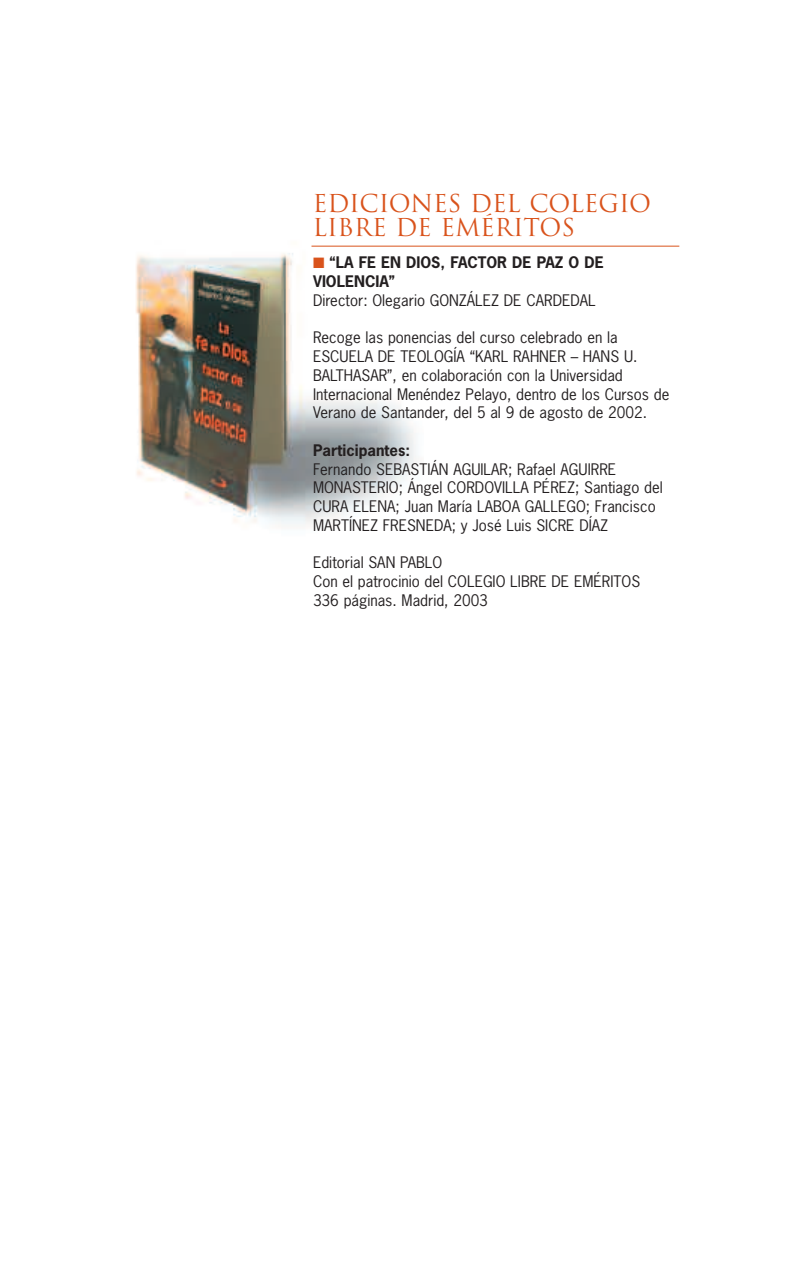
<style>
.page{position:relative;width:808px;height:1263px;background:#fff}
.page>*{position:absolute;margin:0;border:0;box-sizing:border-box;transform-origin:0 0}
.t1{font:24px/24px "Trajan";color:#d9531c}
.t2{font:15px/18.8px "News Gothic";color:#231f20}
.t3{font:700 15px/18.8px "News Gothic";color:#231f20}
.s1{color:#d9531c}
</style>
<div class="page">
<img style="left:135px;top:245px;width:288px;height:279px">
<hr style="left:311px;top:246px;width:368px;height:1px;background:#d9531c">
<h1 class="t1" style="left:313px;top:191px;width:340px">EDICIONES DEL COLEGIO<br>LIBRE DE EMÉRITOS</h1>
<p class="t3" style="left:313px;top:254px;width:292px"><span class="s1">■</span> “LA FE EN DIOS, FACTOR DE PAZ O DE<br>VIOLENCIA”</p>
<p class="t2" style="left:313px;top:291px;width:284px">Director: Olegario GONZÁLEZ DE CARDEDAL</p>
<p class="t2" style="left:313px;top:329px;width:358px">Recoge las ponencias del curso celebrado en la ESCUELA DE TEOLOGÍA “KARL RAHNER – HANS U.<br>BALTHASAR”, en colaboración con la Universidad Internacional Menéndez Pelayo, dentro de los Cursos de Verano de Santander, del 5 al 9 de agosto de 2002.</p>
<p class="t3" style="left:313px;top:441px;width:98px">Participantes:</p>
<p class="t2" style="left:313px;top:460px;width:351px">Fernando SEBASTIÁN AGUILAR; Rafael AGUIRRE MONASTERIO; Ángel CORDOVILLA PÉREZ; Santiago del CURA ELENA; Juan María LABOA GALLEGO; Francisco MARTÍNEZ FRESNEDA; y José Luis SICRE DÍAZ</p>
<p class="t2" style="left:313px;top:554px;width:329px">Editorial SAN PABLO<br>Con el patrocinio del COLEGIO LIBRE DE EMÉRITOS<br>336 páginas. Madrid, 2003</p>
</div>
